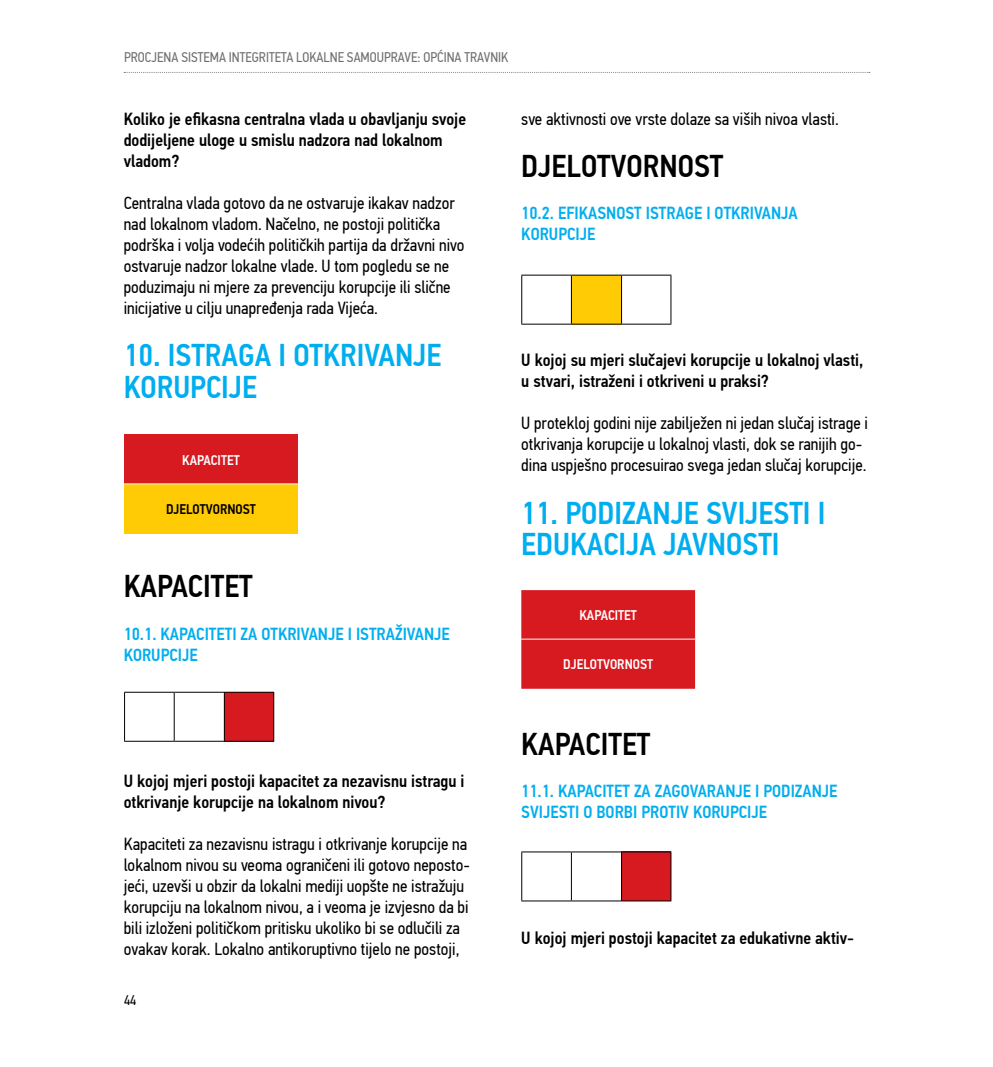
<style>
.page{position:relative;width:993px;height:1067px;background:#fff}
.page>*{position:absolute;margin:0;border:0;box-sizing:border-box;transform-origin:0 0}
.t1{font:500 31.5px/31.5px "PF Din Text Cond Pro";color:#00aeef}
.t2{font:500 31.5px "PF Din Text Cond Pro";color:#000}
.t3{font:17.5px/21px "PF Din Text Cond Pro";color:#000}
.t4{font:500 17.5px/21px "PF Din Text Cond Pro";color:#000}
.t5{font:500 17.5px/21px "PF Din Text Cond Pro";color:#00aeef}
.t6{font:14px "PF Din Text Cond Pro";color:#6d6e71}
.t7{font:500 14px "PF Din Text Cond Pro";color:#fff}
.t8{font:500 14px "PF Din Text Cond Pro";color:#000}
.t9{font:14px "PF Din Text Cond Pro";color:#000}
</style>
<div class="page">
<svg style="left:125px;top:693px;width:99px;height:48px"></svg>
<div style="left:224px;top:692px;width:50px;height:49px;background:#d71920"></div>
<hr style="left:174px;top:692px;width:1px;height:49px;background:#000">
<hr style="left:224px;top:692px;width:1px;height:49px;background:#000">
<hr style="left:124px;top:692px;width:50px;height:1px;background:#000">
<hr style="left:124px;top:692px;width:1px;height:49px;background:#000">
<hr style="left:174px;top:692px;width:50px;height:1px;background:#000">
<hr style="left:224px;top:692px;width:50px;height:1px;background:#000">
<hr style="left:273px;top:692px;width:1px;height:49px;background:#000">
<hr style="left:124px;top:741px;width:50px;height:1px;background:#000">
<hr style="left:174px;top:741px;width:50px;height:1px;background:#000">
<hr style="left:224px;top:741px;width:50px;height:1px;background:#000">
<svg style="left:522px;top:852px;width:99px;height:48px"></svg>
<div style="left:621px;top:852px;width:49px;height:49px;background:#d71920"></div>
<hr style="left:570px;top:852px;width:1px;height:48px;background:#000">
<hr style="left:621px;top:852px;width:1px;height:48px;background:#000">
<hr style="left:521px;top:851px;width:50px;height:1px;background:#000">
<hr style="left:521px;top:852px;width:1px;height:48px;background:#000">
<hr style="left:571px;top:851px;width:50px;height:1px;background:#000">
<hr style="left:621px;top:851px;width:50px;height:1px;background:#000">
<hr style="left:670px;top:852px;width:1px;height:48px;background:#000">
<hr style="left:521px;top:900px;width:50px;height:1px;background:#000">
<hr style="left:571px;top:900px;width:50px;height:1px;background:#000">
<hr style="left:621px;top:900px;width:50px;height:1px;background:#000">
<svg style="left:522px;top:276px;width:148px;height:48px"></svg>
<div style="left:571px;top:275px;width:50px;height:49px;background:#ffcb05"></div>
<hr style="left:570px;top:275px;width:1px;height:49px;background:#000">
<hr style="left:621px;top:275px;width:1px;height:49px;background:#000">
<hr style="left:521px;top:275px;width:50px;height:1px;background:#000">
<hr style="left:521px;top:275px;width:1px;height:49px;background:#000">
<hr style="left:571px;top:275px;width:50px;height:1px;background:#000">
<hr style="left:621px;top:275px;width:50px;height:1px;background:#000">
<hr style="left:670px;top:275px;width:1px;height:49px;background:#000">
<hr style="left:521px;top:324px;width:50px;height:1px;background:#000">
<hr style="left:571px;top:324px;width:50px;height:1px;background:#000">
<hr style="left:621px;top:324px;width:50px;height:1px;background:#000">
<div style="left:124px;top:435px;width:174px;height:49px;background:#d71920"></div>
<div style="left:124px;top:484px;width:174px;height:49px;background:#ffcb05"></div>
<hr style="left:124px;top:483px;width:174px;height:1px;background:#fff">
<div style="left:521px;top:590px;width:173px;height:98px;background:#d71920"></div>
<hr style="left:521px;top:638px;width:173px;height:1px;background:#fff">
<svg style="left:124px;top:72px;width:745px;height:1px"></svg>
<p class="t6" style="left:124px;top:49px;width:386px">PROCJENA SISTEMA INTEGRITETA LOKALNE SAMOUPRAVE: OPĆINA TRAVNIK</p>
<p class="t4" style="left:124px;top:108px;width:344px">Koliko je efikasna centralna vlada u obavljanju svoje dodijeljene uloge u smislu nadzora nad lokalnom vladom?</p>
<p class="t3" style="left:124px;top:192px;width:342px">Centralna vlada gotovo da ne ostvaruje ikakav nadzor nad lokalnom vladom. Načelno, ne postoji politička podrška i volja vodećih političkih partija da državni nivo ostvaruje nadzor lokalne vlade. U tom pogledu se ne poduzimaju ni mjere za prevenciju korupcije ili slične inicijative u cilju unapređenja rada Vijeća.</p>
<h1 class="t1" style="left:124px;top:340px;width:319px">10. ISTRAGA I OTKRIVANJE<br>KORUPCIJE</h1>
<p class="t7" style="left:182px;top:451px;width:59px">KAPACITET</p>
<p class="t8" style="left:166px;top:500px;width:91px">DJELOTVORNOST</p>
<h1 class="t2" style="left:124px;top:567px;width:131px">KAPACITET</h1>
<p class="t5" style="left:124px;top:623px;width:327px">10.1. KAPACITETI ZA OTKRIVANJE I ISTRAŽIVANJE<br>KORUPCIJE</p>
<p class="t3" style="left:521px;top:108px;width:319px">sve aktivnosti ove vrste dolaze sa viših nivoa vlasti.</p>
<h1 class="t2" style="left:521px;top:148px;width:203px">DJELOTVORNOST</h1>
<p class="t5" style="left:521px;top:203px;width:278px">10.2. EFIKASNOST ISTRAGE I OTKRIVANJA<br>KORUPCIJE</p>
<p class="t4" style="left:521px;top:350px;width:343px">U kojoj su mjeri slučajevi korupcije u lokalnoj vlasti, u stvari, istraženi i otkriveni u praksi?</p>
<p class="t3" style="left:521px;top:413px;width:348px">U protekloj godini nije zabilježen ni jedan slučaj istrage i otkrivanja korupcije u lokalnoj vlasti, dok se ranijih go&shy;dina uspješno procesuirao svega jedan slučaj korupcije.</p>
<h1 class="t1" style="left:521px;top:497px;width:305px">11. PODIZANJE SVIJESTI I<br>EDUKACIJA JAVNOSTI</h1>
<p class="t7" style="left:579px;top:606px;width:59px">KAPACITET</p>
<p class="t7" style="left:563px;top:656px;width:91px">DJELOTVORNOST</p>
<p class="t4" style="left:124px;top:770px;width:342px">U kojoj mjeri postoji kapacitet za nezavisnu istragu i otkrivanje korupcije na lokalnom nivou?</p>
<p class="t3" style="left:124px;top:833px;width:347px">Kapaciteti za nezavisnu istragu i otkrivanje korupcije na lokalnom nivou su veoma ograničeni ili gotovo neposto&shy;jeći, uzevši u obzir da lokalni mediji uopšte ne istražuju korupciju na lokalnom nivou, a i veoma je izvjesno da bi bili izloženi političkom pritisku ukoliko bi se odlučili za ovakav korak. Lokalno antikoruptivno tijelo ne postoji,</p>
<p class="t9" style="left:124px;top:991px;width:14px">44</p>
<h1 class="t2" style="left:521px;top:725px;width:131px">KAPACITET</h1>
<p class="t5" style="left:521px;top:780px;width:317px">11.1. KAPACITET ZA ZAGOVARANJE I PODIZANJE<br>SVIJESTI O BORBI PROTIV KORUPCIJE</p>
<p class="t4" style="left:521px;top:927px;width:334px">U kojoj mjeri postoji kapacitet za edukativne aktiv-</p>
</div>
